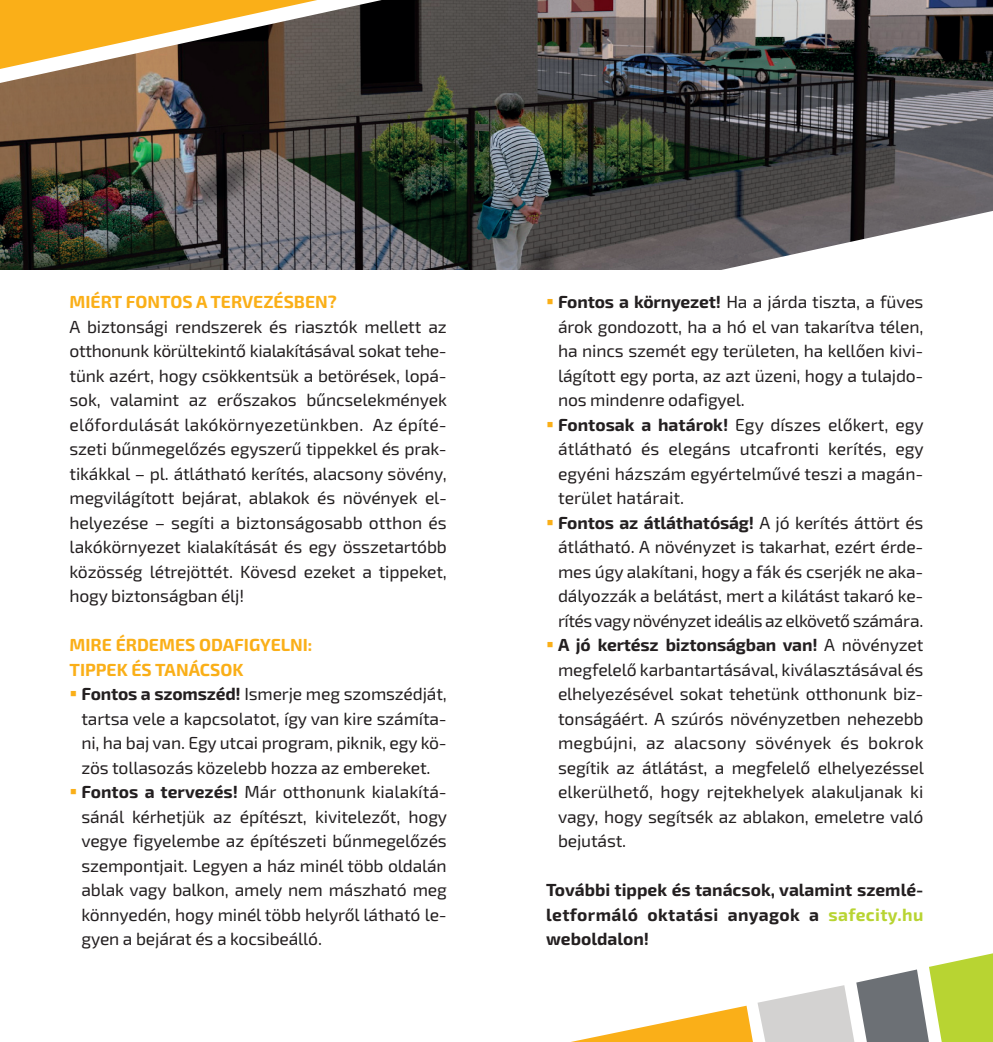
<style>
.page{position:relative;width:993px;height:1042px;background:#fff}
.page>*{position:absolute;margin:0;border:0;box-sizing:border-box;transform-origin:0 0}
.t1{font:17.5px/24.5px "Exo 2";letter-spacing:-.01em;color:#231f20;text-align:justify}
.t2{font:700 17.5px/24.5px "Exo 2";letter-spacing:.02em;color:#231f20;text-align:justify}
.t3{font:700 17.5px "Exo 2";color:#faaf18}
.s1{color:#faaf18}
.s2{font-weight:700}
.s3{color:#b8d432}
</style>
<div class="page">
<img style="left:0;top:0;width:992px;height:269px">
<svg style="left:571px;top:953px;width:421px;height:89px"></svg>
<svg style="left:0;top:0;width:381px;height:83px"></svg>
<svg style="left:696px;top:211px;width:296px;height:59px"></svg>
<p class="t3" style="left:69px;top:291px;width:269px">MIÉRT FONTOS A TERVEZÉSBEN?</p>
<p class="t1" style="left:69px;top:314px;width:379px">A biztonsági rendszerek és riasztók mellett az otthonunk körültekintő kialakításával sokat tehe&shy;tünk azért, hogy csökkentsük a betörések, lopá&shy;sok, valamint az erőszakos bűncselekmények előfordulását lakókörnyezetünkben. Az építé&shy;szeti bűnmegelőzés egyszerű tippekkel és prak&shy;tikákkal – pl. átlátható kerítés, alacsony sövény, megvilágított bejárat, ablakok és növények el&shy;helyezése – segíti a biztonságosabb otthon és lakókörnyezet kialakítását és egy összetartóbb közösség létrejöttét. Kövesd ezeket a tippeket, hogy biztonságban élj!</p>
<p class="t3" style="left:69px;top:634px;width:244px">MIRE ÉRDEMES ODAFIGYELNI:</p>
<p class="t3" style="left:69px;top:659px;width:175px">TIPPEK ÉS TANÁCSOK</p>
<p class="t1" style="left:81px;top:682px;width:367px;text-indent:-12px"><span class="s1">▪</span> <span class="s2">Fontos a szomszéd!</span> Ismerje meg szomszédját, tartsa vele a kapcsolatot, így van kire számíta&shy;ni, ha baj van. Egy utcai program, piknik, egy kö&shy;zös tollasozás közelebb hozza az embereket.</p>
<p class="t1" style="left:81px;top:780px;width:367px;text-indent:-12px"><span class="s1">▪</span> <span class="s2">Fontos a tervezés!</span> Már otthonunk kialakítá&shy;sánál kérhetjük az építészt, kivitelezőt, hogy vegye figyelembe az építészeti bűnmegelőzés szempontjait. Legyen a ház minél több oldalán ablak vagy balkon, amely nem mászható meg könnyedén, hogy minél több helyről látható le&shy;gyen a bejárat és a kocsibeálló.</p>
<p class="t1" style="left:558px;top:290px;width:367px;text-indent:-12px"><span class="s1">▪</span> <span class="s2">Fontos a környezet!</span> Ha a járda tiszta, a füves árok gondozott, ha a hó el van takarítva télen, ha nincs szemét egy területen, ha kellően kivi&shy;lágított egy porta, az azt üzeni, hogy a tulajdo&shy;nos mindenre odafigyel.</p>
<p class="t1" style="left:558px;top:412px;width:367px;text-indent:-12px"><span class="s1">▪</span> <span class="s2">Fontosak a határok!</span> Egy díszes előkert, egy átlátható és elegáns utcafronti kerítés, egy egyéni házszám egyértelművé teszi a magán&shy;terület határait.</p>
<p class="t1" style="left:558px;top:510px;width:367px;text-indent:-12px"><span class="s1">▪</span> <span class="s2">Fontos az átláthatóság!</span> A jó kerítés áttört és átlátható. A növényzet is takarhat, ezért érde&shy;mes úgy alakítani, hogy a fák és cserjék ne aka&shy;dályozzák a belátást, mert a kilátást takaró ke&shy;rítés vagy növényzet ideális az elkövető számára.</p>
<p class="t1" style="left:558px;top:633px;width:367px;text-indent:-12px"><span class="s1">▪</span> <span class="s2">A jó kertész biztonságban van!</span> A növényzet megfelelő karbantartásával, kiválasztásával és elhelyezésével sokat tehetünk otthonunk biz&shy;tonságáért. A szúrós növényzetben nehezebb megbújni, az alacsony sövények és bokrok segítik az átlátást, a megfelelő elhelyezéssel elkerülhető, hogy rejtekhelyek alakuljanak ki vagy, hogy segítsék az ablakon, emeletre való bejutást.</p>
<p class="t2" style="left:546px;top:878px;width:379px">További tippek és tanácsok, valamint szemlé&shy;letformáló oktatási anyagok a <span class="s3">safecity.hu </span>weboldalon!</p>
</div>
